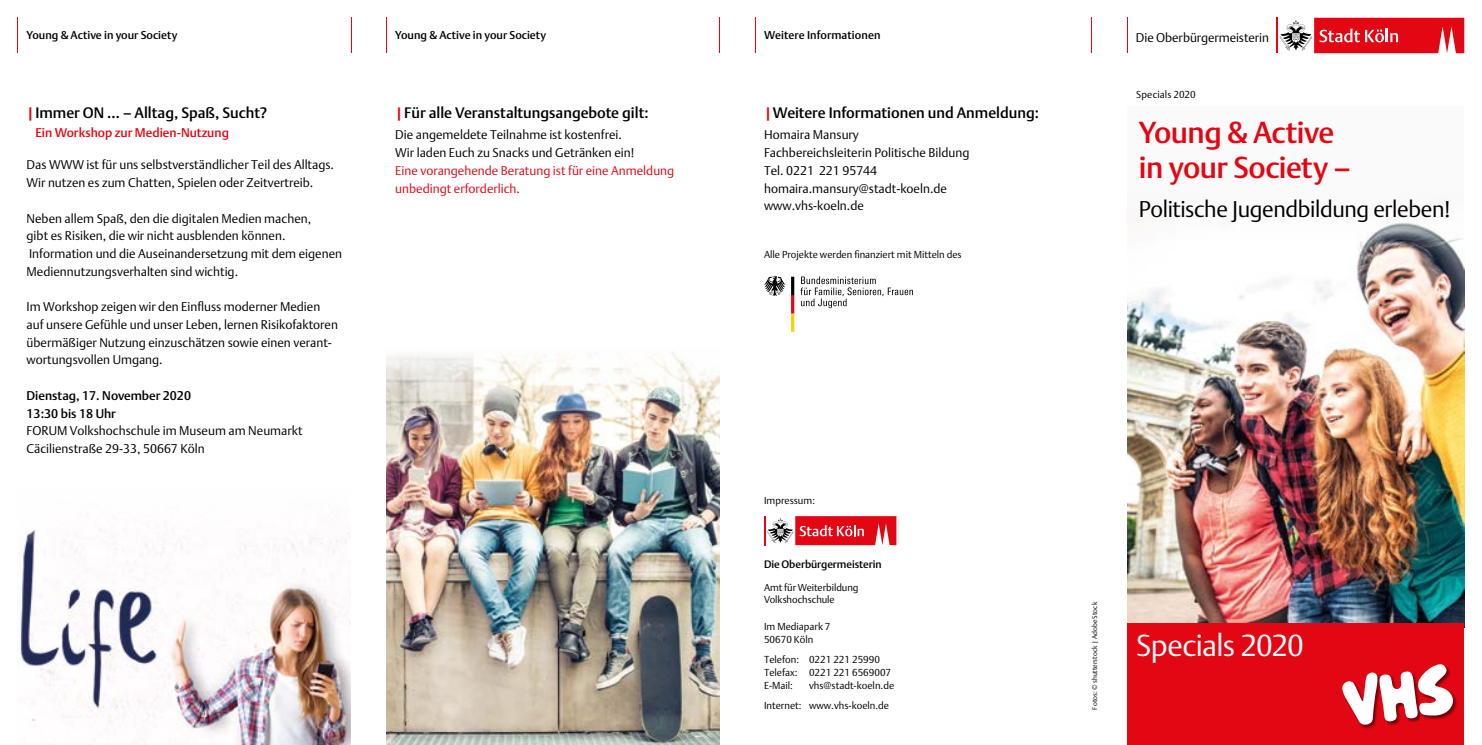
<style>
.page{position:relative;width:1482px;height:745px;background:#fff}
.page>*{position:absolute;margin:0;border:0;box-sizing:border-box;transform-origin:0 0}
.t1{font:30px/35px "DTL Argo T Medium";letter-spacing:-.02em;color:#e30613}
.t2{font:300 30px "DTL Argo T";letter-spacing:-.025em;color:#fff}
.t3{font:300 22.5px "DTL Argo T";letter-spacing:-.015em;color:#000}
.t4{font:15px "DTL Argo T Medium";color:#000}
.t5{font:300 12.5px/17.8px "DTL Argo T";color:#000}
.t6{font:300 12.5px/17.8px "DTL Argo T";color:#e30613}
.t7{font:12.5px/17.8px "DTL Argo T Medium";color:#000}
.t8{font:12.5px "DTL Argo T Medium";color:#e30613}
.t9{font:11.25px "DTL Argo T Medium";color:#000}
.t10{font:10.75px "DTL Argo T Medium";letter-spacing:-.005em;color:#000}
.t11{font:300 10px/13.4px "DTL Argo T";color:#000}
.t12{font:300 6.88px "DTL Argo T";color:#000}
.s1{color:#e30613}
</style>
<div class="page">
<img style="left:20px;top:530px;width:331px;height:214px">
<hr style="left:1276px;top:18px;width:1px;height:35px;background:#e30613">
<svg style="left:1279px;top:18px;width:184px;height:35px"></svg>
<hr style="left:1127px;top:18px;width:1px;height:35px;background:#e30613">
<hr style="left:755px;top:18px;width:1px;height:35px;background:#e30613">
<hr style="left:1091px;top:18px;width:1px;height:35px;background:#e30613">
<hr style="left:386px;top:18px;width:1px;height:35px;background:#e30613">
<hr style="left:719px;top:18px;width:1px;height:35px;background:#e30613">
<hr style="left:18px;top:18px;width:1px;height:35px;background:#e30613">
<hr style="left:351px;top:18px;width:1px;height:35px;background:#e30613">
<svg style="left:764px;top:275px;width:21px;height:20px"></svg>
<svg style="left:791px;top:276px;width:3px;height:55px"></svg>
<svg style="left:800px;top:276px;width:112px;height:32px"></svg>
<svg style="left:764px;top:516px;width:132px;height:29px"></svg>
<div style="left:1127px;top:106px;width:336px;height:527px;background:#fafafa"></div>
<img style="left:1127px;top:223px;width:336px;height:399px">
<div style="left:1127px;top:622px;width:336px;height:122px;background:#e30613"></div>
<div style="left:1342px;top:664px;width:114px;height:64px;background:#000;opacity:.5"></div>
<svg style="left:1342px;top:664px;width:111px;height:60px"></svg>
<img style="left:386px;top:352px;width:333px;height:392px">
<p class="t9" style="left:27px;top:28px;width:152px">Young &amp; Active in your Society</p>
<p class="t9" style="left:395px;top:28px;width:152px">Young &amp; Active in your Society</p>
<p class="t4" style="left:27px;top:104px;width:242px"><span class="s1">|</span>Immer ON … – Alltag, Spaß, Sucht?</p>
<p class="t8" style="left:35px;top:125px;width:195px">Ein Workshop zur Medien-Nutzung</p>
<p class="t5" style="left:27px;top:156px;width:309px">Das WWW ist für uns selbstverständlicher Teil des Alltags.<br>Wir nutzen es zum Chatten, Spielen oder Zeitvertreib.</p>
<p class="t5" style="left:27px;top:209px;width:317px">Neben allem Spaß, den die digitalen Medien machen,<br>gibt es Risiken, die wir nicht ausblenden können.<br>Information und die Auseinandersetzung mit dem eigenen Mediennutzungsverhalten sind wichtig.</p>
<p class="t5" style="left:27px;top:297px;width:313px">Im Workshop zeigen wir den Einfluss moderner Medien auf unsere Gefühle und unser Leben, lernen Risikofaktoren übermäßiger Nutzung einzuschätzen sowie einen verant&shy;wortungsvollen Umgang.</p>
<p class="t7" style="left:27px;top:386px;width:166px">Dienstag, 17. November 2020<br>13:30 bis 18 Uhr</p>
<p class="t5" style="left:27px;top:421px;width:277px">FORUM Volkshochschule im Museum am Neumarkt<br>Cäcilienstraße 29-33, 50667 Köln</p>
<p class="t4" style="left:395px;top:104px;width:255px"><span class="s1">|</span>Für alle Veranstaltungsangebote gilt:</p>
<p class="t5" style="left:395px;top:126px;width:240px">Die angemeldete Teilnahme ist kostenfrei.<br>Wir laden Euch zu Snacks und Getränken ein!</p>
<p class="t6" style="left:395px;top:161px;width:280px">Eine vorangehende Beratung ist für eine Anmeldung unbedingt erforderlich.</p>
<p class="t9" style="left:764px;top:28px;width:118px">Weitere Informationen</p>
<p class="t5" style="left:1135px;top:29px;width:135px">Die Oberbürgermeisterin</p>
<p class="t4" style="left:764px;top:104px;width:276px"><span class="s1">|</span>Weitere Informationen und Anmeldung:</p>
<p class="t5" style="left:764px;top:126px;width:207px">Homaira Mansury<br>Fachbereichsleiterin Politische Bildung<br>Tel. 0221 221 95744 homaira.mansury@stadt-koeln.de www.vhs-koeln.de</p>
<p class="t11" style="left:764px;top:247px;width:199px">Alle Projekte werden finanziert mit Mitteln des</p>
<p class="t11" style="left:1136px;top:87px;width:61px">Specials 2020</p>
<h1 class="t1" style="left:1138px;top:114px;width:213px">Young &amp; Active in your Society –</h1>
<h2 class="t3" style="left:1138px;top:195px;width:313px">Politische Jugendbildung erleben!</h2>
<p class="t11" style="left:764px;top:493px;width:53px">Impressum:</p>
<p class="t10" style="left:764px;top:557px;width:119px">Die Oberbürgermeisterin</p>
<p class="t11" style="left:764px;top:580px;width:96px;line-height:11.9px">Amt für Weiterbildung<br>Volkshochschule</p>
<p class="t11" style="left:764px;top:619px;width:68px">Im Mediapark 7<br>50670 Köln</p>
<p class="t11" style="left:764px;top:652px;width:129px">Telefon: 0221 221 25990<br>Telefax: 0221 221 6569007<br>E-Mail:</p>
<p class="t11" style="left:764px;top:675px;width:132px;line-height:19.6px;text-indent:45px">vhs@stadt-koeln.de<br>Internet: www.vhs-koeln.de</p>
<p class="t12" style="left:1090px;top:709px;width:109px;rotate:-90deg">Fotos: © shutterstock | Adobe Stock</p>
<h1 class="t2" style="left:1136px;top:626px;width:169px">Specials 2020</h1>
</div>
